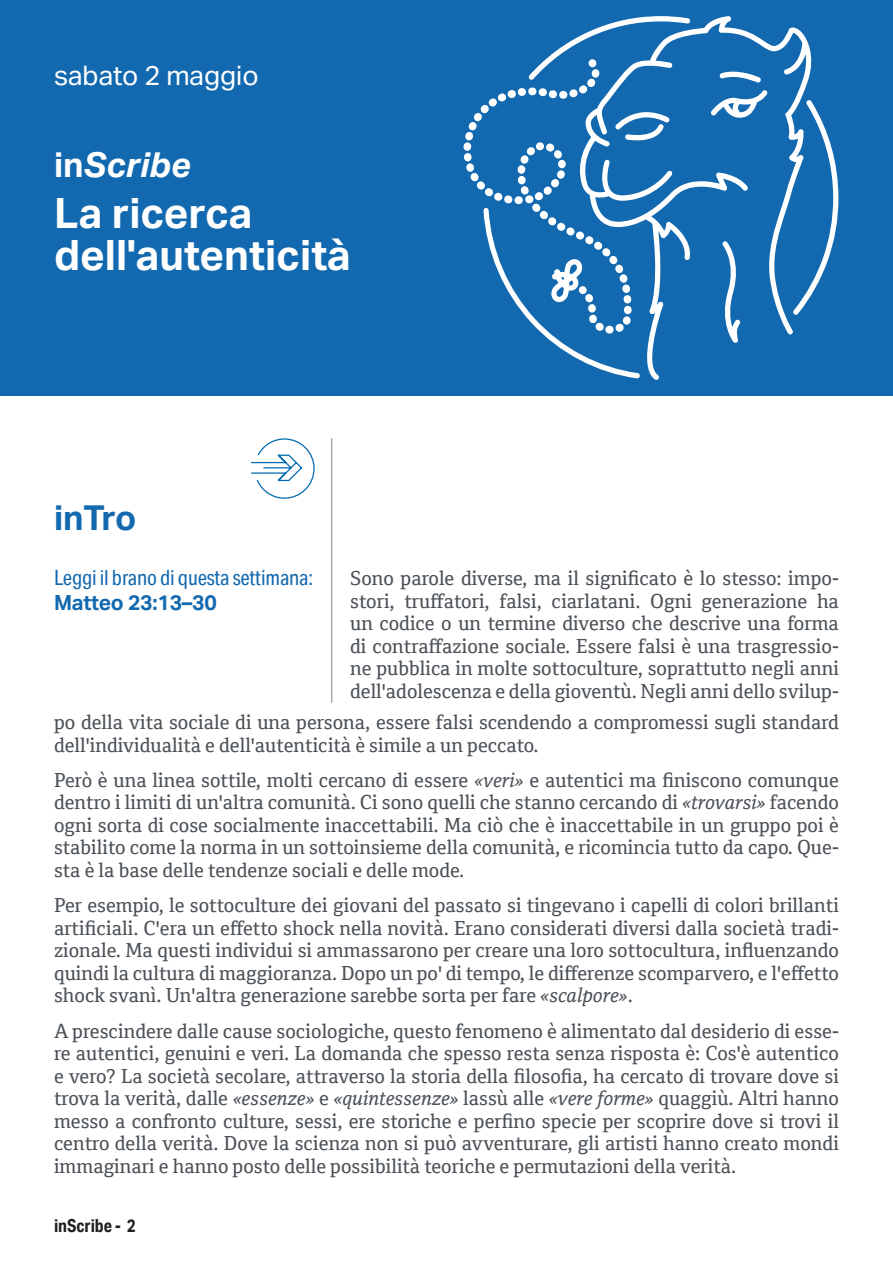
<style>
.page{position:relative;width:893px;height:1263px;background:#fff}
.page>*{position:absolute;margin:0;border:0;box-sizing:border-box;transform-origin:0 0}
.tit-giorno-02{font:700 42px/42px "Aktiv Grotesk";color:#fff}
.t1{font:italic 700 34.5px "Aktiv Grotesk";color:#fff}
.tit-sezione{font:700 34.5px "Aktiv Grotesk";letter-spacing:-.015em;color:#1369af}
.t2{font:27px "Aktiv Grotesk";color:#fff}
.commento{font:21px "Aktiv Grotesk Cd";letter-spacing:-.01em;color:#1369af}
.t3{font:700 21px "Aktiv Grotesk";letter-spacing:-.01em;color:#1369af}
.t4{font:19.5px/22.5px "Cordale";color:#4b5157;text-align:justify}
.t5{font:700 18px "Aktiv Grotesk Cd";color:#231f20}
.s1{font-style:normal}
.s2{font-family:"Cordale W01";font-style:italic}
</style>
<div class="page">
<div style="left:0;top:0;width:893px;height:395px;background:#1369af"></div>
<svg style="left:812px;top:102px;width:26px;height:192px"></svg>
<svg style="left:635px;top:16px;width:177px;height:364px"></svg>
<svg style="left:711px;top:90px;width:56px;height:28px"></svg>
<svg style="left:719px;top:72px;width:42px;height:11px"></svg>
<svg style="left:719px;top:241px;width:23px;height:102px"></svg>
<svg style="left:463px;top:16px;width:227px;height:362px"></svg>
<div style="left:525px;top:195px;width:9px;height:8px;background:#fff;border-radius:4px"></div>
<hr style="left:331px;top:438px;width:1px;height:265px;background:#4b5157">
<svg style="left:251px;top:438px;width:64px;height:61px"></svg>
<p class="t2" style="left:54px;top:59px;width:206px">sabato 2 maggio</p>
<p class="t1" style="left:54px;top:143px;width:138px"><span class="s1">in</span>Scribe</p>
<p class="tit-giorno-02" style="left:54px;top:192px;width:298px">La ricerca dell'autenticità</p>
<p class="tit-sezione" style="left:54px;top:497px;width:84px">inTro</p>
<p class="commento" style="left:54px;top:565px;width:261px">Leggi il brano di questa settimana:</p>
<p class="t3" style="left:54px;top:591px;width:164px">Matteo 23:13–30</p>
<p class="t4" style="left:350px;top:567px;width:490px">Sono parole diverse, ma il significato è lo stesso: impo&shy;stori, truffatori, falsi, ciarlatani. Ogni generazione ha un codice o un termine diverso che descrive una forma di contraffazione sociale. Essere falsi è una trasgressio&shy;ne pubblica in molte sottoculture, soprattutto negli anni dell'adolescenza e della gioventù. Negli anni dello svilup-</p>
<p class="t4" style="left:54px;top:711px;width:786px">po della vita sociale di una persona, essere falsi scendendo a compromessi sugli standard dell'individualità e dell'autenticità è simile a un peccato.</p>
<p class="t4" style="left:54px;top:769px;width:786px">Però è una linea sottile, molti cercano di essere <span class="s2">«veri»</span> e autentici ma finiscono comunque dentro i limiti di un'altra comunità. Ci sono quelli che stanno cercando di <span class="s2">«trovarsi»</span> facendo ogni sorta di cose socialmente inaccettabili. Ma ciò che è inaccettabile in un gruppo poi è stabilito come la norma in un sottoinsieme della comunità, e ricomincia tutto da capo. Que&shy;sta è la base delle tendenze sociali e delle mode.</p>
<p class="t4" style="left:54px;top:894px;width:786px">Per esempio, le sottoculture dei giovani del passato si tingevano i capelli di colori brillanti artificiali. C'era un effetto shock nella novità. Erano considerati diversi dalla società tradi&shy;zionale. Ma questi individui si ammassarono per creare una loro sottocultura, influenzando quindi la cultura di maggioranza. Dopo un po' di tempo, le differenze scomparvero, e l'effetto shock svanì. Un'altra generazione sarebbe sorta per fare <span class="s2">«scalpore»</span>.</p>
<p class="t4" style="left:54px;top:1019px;width:786px">A prescindere dalle cause sociologiche, questo fenomeno è alimentato dal desiderio di esse&shy;re autentici, genuini e veri. La domanda che spesso resta senza risposta è: Cos'è autentico e vero? La società secolare, attraverso la storia della filosofia, ha cercato di trovare dove si trova la verità, dalle <span class="s2">«essenze»</span> e <span class="s2">«quintessenze»</span> lassù alle <span class="s2">«vere forme»</span> quaggiù. Altri hanno messo a confronto culture, sessi, ere storiche e perfino specie per scoprire dove si trovi il centro della verità. Dove la scienza non si può avventurare, gli artisti hanno creato mondi immaginari e hanno posto delle possibilità teoriche e permutazioni della verità.</p>
<p class="t5" style="left:54px;top:1215px;width:83px">inScribe - 2</p>
</div>
